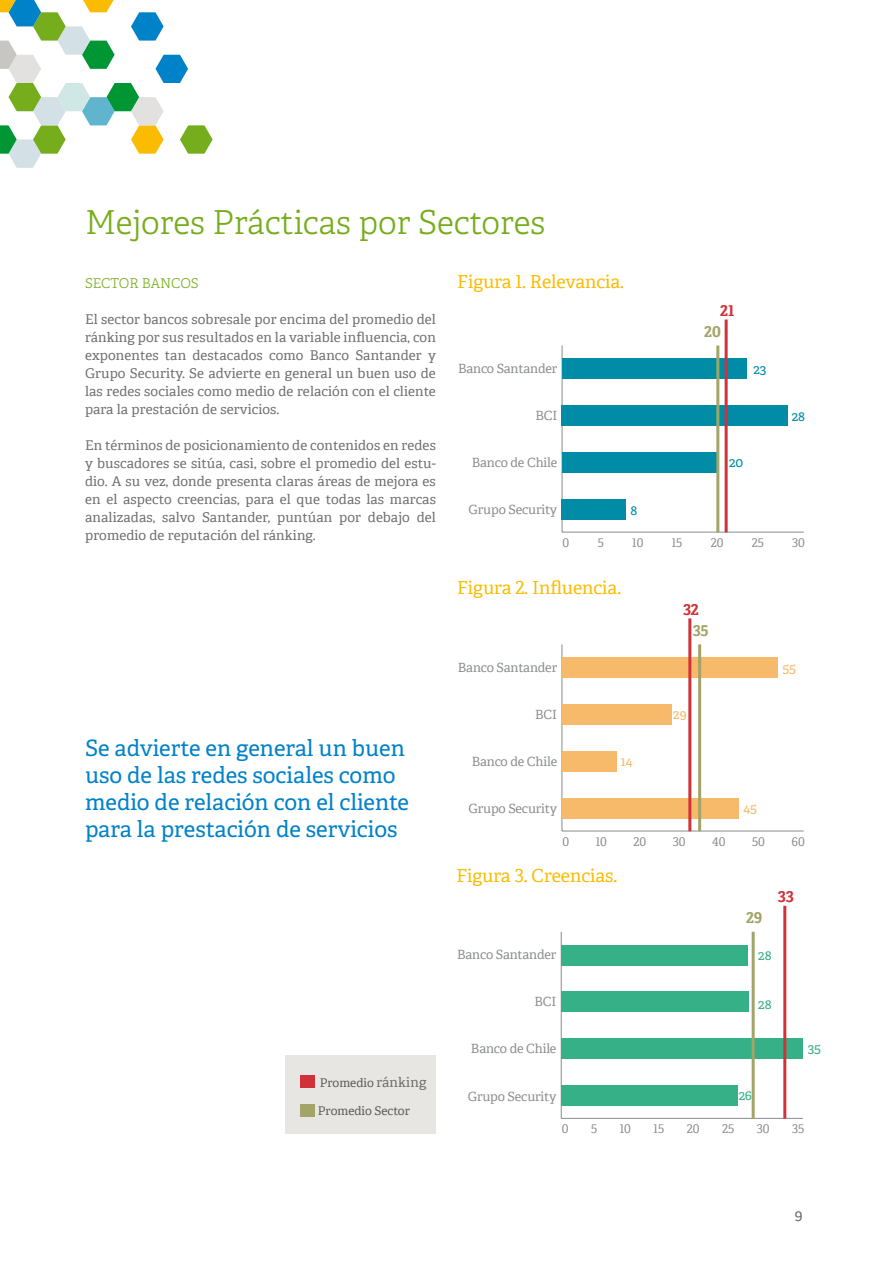
<style>
.page{position:relative;width:893px;height:1263px;background:#fff}
.page>*{position:absolute;margin:0;border:0;box-sizing:border-box;transform-origin:0 0}
.t1{font:300 33px "Adelle";letter-spacing:-.005em;color:#76ad1c}
.t2{font:22.5px/27px "Adelle";color:#0082c9}
.t3{font:18px "Adelle";color:#fabb00}
.t4{font:700 15px "Adelle";color:#d13239}
.t5{font:700 15px "Adelle";color:#a3a467}
.t6{font:15px "Adelle";color:#6e6e6f}
.t7{font:13.5px/18px "Adelle";letter-spacing:.01em;color:#6e6e6f;text-align:justify}
.t8{font:300 13.5px "Adelle";color:#76ad1c}
.t9{font:13.5px "Adelle";letter-spacing:-.005em;color:#36b087}
.t10{font:13.5px "Adelle";letter-spacing:-.01em;color:#f6ba6a}
.t11{font:13.5px "Adelle";color:#008ba7}
.t12{font:12.75px "Adelle";letter-spacing:-.01em;color:#898d8b}
.t13{font:12px "Adelle";color:#898d8b}
.t14{font:12px "Adelle";color:#5a5b5d}
.s1{font-size:13.5px;color:#6e6e6f}
</style>
<div class="page">
<svg style="left:0;top:0;width:213px;height:168px"></svg>
<hr style="left:562px;top:532px;width:242px;height:1px;background:#898d8b">
<hr style="left:562px;top:345px;width:1px;height:187px;background:#898d8b">
<div style="left:562px;top:359px;width:185px;height:20px;background:#008ba7"></div>
<div style="left:562px;top:405px;width:226px;height:21px;background:#008ba7"></div>
<div style="left:562px;top:452px;width:156px;height:21px;background:#008ba7"></div>
<div style="left:562px;top:499px;width:64px;height:20px;background:#008ba7"></div>
<hr style="left:725px;top:319px;width:3px;height:213px;background:#d13239">
<hr style="left:716px;top:345px;width:3px;height:187px;background:#a3a467">
<hr style="left:561px;top:1118px;width:242px;height:1px;background:#898d8b">
<hr style="left:561px;top:932px;width:1px;height:186px;background:#898d8b">
<div style="left:561px;top:945px;width:187px;height:20px;background:#36b087"></div>
<div style="left:561px;top:992px;width:187px;height:20px;background:#36b087"></div>
<div style="left:561px;top:1038px;width:242px;height:21px;background:#36b087"></div>
<div style="left:561px;top:1085px;width:176px;height:21px;background:#36b087"></div>
<hr style="left:783px;top:906px;width:3px;height:213px;background:#d13239">
<hr style="left:752px;top:932px;width:3px;height:187px;background:#a3a467">
<hr style="left:562px;top:831px;width:242px;height:1px;background:#898d8b">
<hr style="left:562px;top:644px;width:1px;height:187px;background:#898d8b">
<div style="left:562px;top:657px;width:216px;height:21px;background:#f6ba6a"></div>
<div style="left:562px;top:704px;width:110px;height:21px;background:#f6ba6a"></div>
<div style="left:562px;top:751px;width:54px;height:20px;background:#f6ba6a"></div>
<div style="left:562px;top:798px;width:177px;height:20px;background:#f6ba6a"></div>
<hr style="left:688px;top:618px;width:3px;height:213px;background:#d13239">
<hr style="left:698px;top:644px;width:3px;height:187px;background:#a3a467">
<div style="left:285px;top:1055px;width:151px;height:79px;background:#e8e6e2"></div>
<div style="left:300px;top:1075px;width:15px;height:12px;background:#d13239"></div>
<div style="left:300px;top:1104px;width:15px;height:13px;background:#a3a467"></div>
<h1 class="t1" style="left:85px;top:199px;width:462px">Mejores Prácticas por Sectores</h1>
<h3 class="t3" style="left:457px;top:268px;width:168px">Figura 1. Relevancia.</h3>
<p class="t8" style="left:85px;top:274px;width:77px">SECTOR BANCO</p>
<p class="t8" style="left:191px;top:274px;width:9px">S</p>
<p class="t7" style="left:85px;top:310px;width:352px">El sector bancos sobresale por encima del promedio del ránking por sus resultados en la variable influencia, con exponentes tan destacados como Banco Santander y Grupo Security. Se advierte en general un buen uso de las redes sociales como medio de relación con el cliente para la prestación de servicios.</p>
<p class="t7" style="left:85px;top:436px;width:352px">En términos de posicionamiento de contenidos en redes y buscadores se sitúa, casi, sobre el promedio del estu&shy;dio. A su vez, donde presenta claras áreas de mejora es en el aspecto creencias, para el que todas las marcas analizadas, salvo Santander, puntúan por debajo del promedio de reputación del ránking.</p>
<p class="t4" style="left:720px;top:300px;width:16px">21</p>
<p class="t5" style="left:704px;top:321px;width:18px">20</p>
<p class="t12" style="left:458px;top:359px;width:101px">Banco Santander</p>
<p class="t12" style="left:535px;top:406px;width:23px">BCI</p>
<p class="t12" style="left:472px;top:453px;width:87px">Banco de Chile</p>
<p class="t12" style="left:469px;top:501px;width:90px">Grupo Security</p>
<p class="t11" style="left:753px;top:359px;width:15px">23</p>
<p class="t11" style="left:792px;top:406px;width:15px">28</p>
<p class="t11" style="left:729px;top:453px;width:16px">20</p>
<p class="t11" style="left:631px;top:501px;width:8px">8</p>
<p class="t13" style="left:563px;top:534px;width:8px">0</p>
<p class="t13" style="left:598px;top:534px;width:8px">5</p>
<p class="t13" style="left:632px;top:534px;width:13px">10</p>
<p class="t13" style="left:672px;top:534px;width:12px">15</p>
<p class="t13" style="left:711px;top:534px;width:14px">20</p>
<p class="t13" style="left:752px;top:534px;width:14px">25</p>
<p class="t13" style="left:792px;top:534px;width:14px">30</p>
<h2 class="t2" style="left:85px;top:733px;width:326px">Se advierte en general un buen uso de las redes sociales como medio de relación con el cliente para la prestación de servicios</h2>
<p class="t14" style="left:320px;top:1074px;width:108px">Promedio <span class="s1">ránking</span></p>
<p class="t14" style="left:318px;top:1102px;width:94px">Promedio Sector</p>
<h3 class="t3" style="left:457px;top:574px;width:166px">Figura 2. Influencia.</h3>
<p class="t12" style="left:458px;top:658px;width:101px">Banco Santander</p>
<p class="t12" style="left:535px;top:705px;width:23px">BCI</p>
<p class="t12" style="left:472px;top:752px;width:87px">Banco de Chile</p>
<p class="t12" style="left:468px;top:799px;width:90px">Grupo Security</p>
<p class="t10" style="left:621px;top:752px;width:13px">14</p>
<p class="t4" style="left:683px;top:598px;width:17px">32</p>
<p class="t5" style="left:693px;top:620px;width:18px">35</p>
<p class="t10" style="left:673px;top:704px;width:15px">29</p>
<p class="t10" style="left:782px;top:658px;width:15px">55</p>
<p class="t10" style="left:743px;top:798px;width:15px">45</p>
<p class="t13" style="left:562px;top:833px;width:8px">0</p>
<p class="t13" style="left:596px;top:833px;width:13px">10</p>
<p class="t13" style="left:634px;top:833px;width:14px">20</p>
<p class="t13" style="left:673px;top:833px;width:14px">30</p>
<p class="t13" style="left:712px;top:833px;width:15px">40</p>
<p class="t13" style="left:752px;top:833px;width:14px">50</p>
<p class="t13" style="left:792px;top:833px;width:15px">60</p>
<h3 class="t3" style="left:456px;top:862px;width:162px">Figura 3. Creencias.</h3>
<p class="t12" style="left:457px;top:945px;width:101px">Banco Santander</p>
<p class="t12" style="left:535px;top:992px;width:23px">BCI</p>
<p class="t12" style="left:471px;top:1040px;width:87px">Banco de Chile</p>
<p class="t12" style="left:468px;top:1087px;width:90px">Grupo Security</p>
<p class="t5" style="left:746px;top:907px;width:18px">29</p>
<p class="t4" style="left:778px;top:886px;width:17px">33</p>
<p class="t9" style="left:758px;top:945px;width:15px">28</p>
<p class="t9" style="left:758px;top:994px;width:15px">28</p>
<p class="t9" style="left:739px;top:1086px;width:15px">26</p>
<p class="t9" style="left:808px;top:1038px;width:15px">35</p>
<p class="t13" style="left:562px;top:1120px;width:8px">0</p>
<p class="t13" style="left:591px;top:1120px;width:8px">5</p>
<p class="t13" style="left:620px;top:1120px;width:13px">10</p>
<p class="t13" style="left:654px;top:1120px;width:12px">15</p>
<p class="t13" style="left:687px;top:1120px;width:14px">20</p>
<p class="t13" style="left:722px;top:1120px;width:14px">25</p>
<p class="t13" style="left:757px;top:1120px;width:14px">30</p>
<p class="t13" style="left:792px;top:1120px;width:14px">35</p>
<p class="t6" style="left:794px;top:1204px;width:10px">9</p>
</div>
